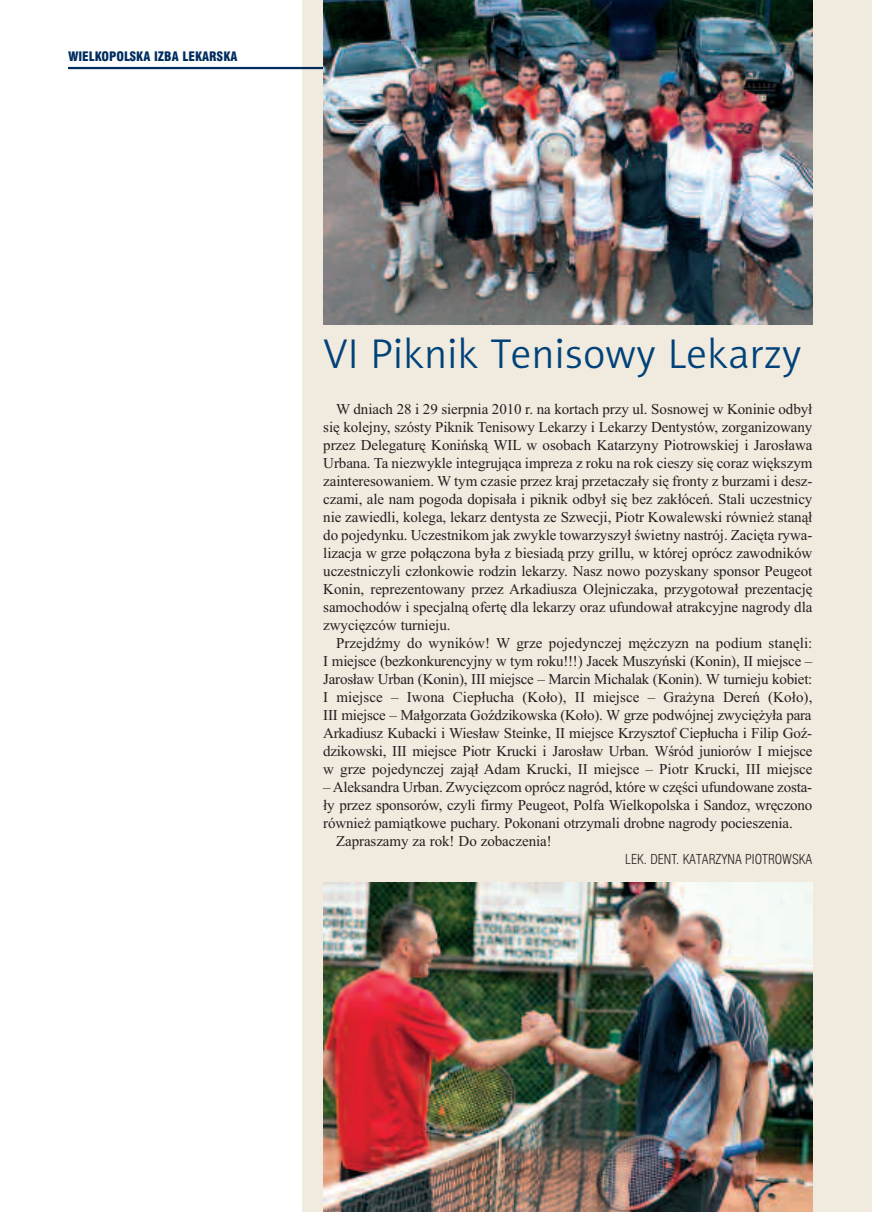
<style>
.page{position:relative;width:872px;height:1212px;background:#fff}
.page>*{position:absolute;margin:0;border:0;box-sizing:border-box;transform-origin:0 0}
.t1{font:42px "Naomi Sans EFNTT Light";color:#004279}
.t2{font:15px/18px "Times New Roman";letter-spacing:-.01em;color:#231f20;text-align:justify}
.t3{font:13.5px "Swis 721 Lt Cn EU";color:#231f20}
.t4{font:12.75px "Swis 721 Blk Cn EU";color:#002d5e}
</style>
<div class="page">
<div style="left:302px;top:0;width:570px;height:1212px;background:#f1eade"></div>
<hr style="left:68px;top:67px;width:744px;height:2px;background:#002d5e">
<img style="left:323px;top:0;width:489px;height:324px">
<img style="left:323px;top:882px;width:489px;height:330px">
<p class="t4" style="left:68px;top:48px;width:171px">WIELKOPOLSKA IZBA LEKARSKA</p>
<h1 class="t1" style="left:323px;top:330px;width:479px">VI Piknik Tenisowy Lekarzy</h1>
<p class="t2" style="left:323px;top:400px;width:490px;text-indent:13px">W dniach 28 i 29 sierpnia 2010 r. na kortach przy ul. Sosnowej w Koninie odbył się kolejny, szósty Piknik Tenisowy Lekarzy i Lekarzy Dentystów, zorganizowany przez Delegaturę Konińską WIL w osobach Katarzyny Piotrowskiej i Jarosława Urbana. Ta niezwykle integrująca impreza z roku na rok cieszy się coraz większym zainteresowaniem. W tym czasie przez kraj przetaczały się fronty z burzami i desz&shy;czami, ale nam pogoda dopisała i piknik odbył się bez zakłóceń. Stali uczestnicy nie zawiedli, kolega, lekarz dentysta ze Szwecji, Piotr Kowalewski również stanął do pojedynku. Uczestnikom jak zwykle towarzyszył świetny nastrój. Zacięta rywa&shy;lizacja w grze połączona była z biesiadą przy grillu, w której oprócz zawodników uczestniczyli członkowie rodzin lekarzy. Nasz nowo pozyskany sponsor Peugeot Konin, reprezentowany przez Arkadiusza Olejniczaka, przygotował prezentację samochodów i specjalną ofertę dla lekarzy oraz ufundował atrakcyjne nagrody dla zwycięzców turnieju.</p>
<p class="t2" style="left:336px;top:634px;width:478px">Przejdźmy do wyników! W grze pojedynczej mężczyzn na podium stanęli:</p>
<p class="t2" style="left:323px;top:652px;width:490px">I miejsce (bezkonkurencyjny w tym roku!!!) Jacek Muszyński (Konin), II miejsce –</p>
<p class="t2" style="left:323px;top:670px;width:490px">Jarosław Urban (Konin), III miejsce – Marcin Michalak (Konin). W turnieju kobiet:</p>
<p class="t2" style="left:323px;top:688px;width:490px">I miejsce – Iwona Ciepłucha (Koło), II miejsce – Grażyna Dereń (Koło),</p>
<p class="t2" style="left:323px;top:706px;width:490px">III miejsce – Małgorzata Goździkowska (Koło). W grze podwójnej zwyciężyła para</p>
<p class="t2" style="left:323px;top:724px;width:490px">Arkadiusz Kubacki i Wiesław Steinke, II miejsce Krzysztof Ciepłucha i Filip Goź-</p>
<p class="t2" style="left:323px;top:742px;width:490px">dzikowski, III miejsce Piotr Krucki i Jarosław Urban. Wśród juniorów I miejsce</p>
<p class="t2" style="left:323px;top:760px;width:490px">w grze pojedynczej zajął Adam Krucki, II miejsce – Piotr Krucki, III miejsce</p>
<p class="t2" style="left:323px;top:778px;width:490px">–Aleksandra Urban. Zwycięzcom oprócz nagród, które w części ufundowane zosta-</p>
<p class="t2" style="left:323px;top:796px;width:490px">ły przez sponsorów, czyli firmy Peugeot, Polfa Wielkopolska i Sandoz, wręczono</p>
<p class="t2" style="left:323px;top:814px;width:471px">również pamiątkowe puchary. Pokonani otrzymali drobne nagrody pocieszenia.</p>
<p class="t2" style="left:336px;top:832px;width:217px">Zapraszamy za rok! Do zobaczenia!</p>
<p class="t3" style="left:625px;top:851px;width:189px">LEK. DENT. KATARZYNA PIOTROWSKA</p>
</div>
